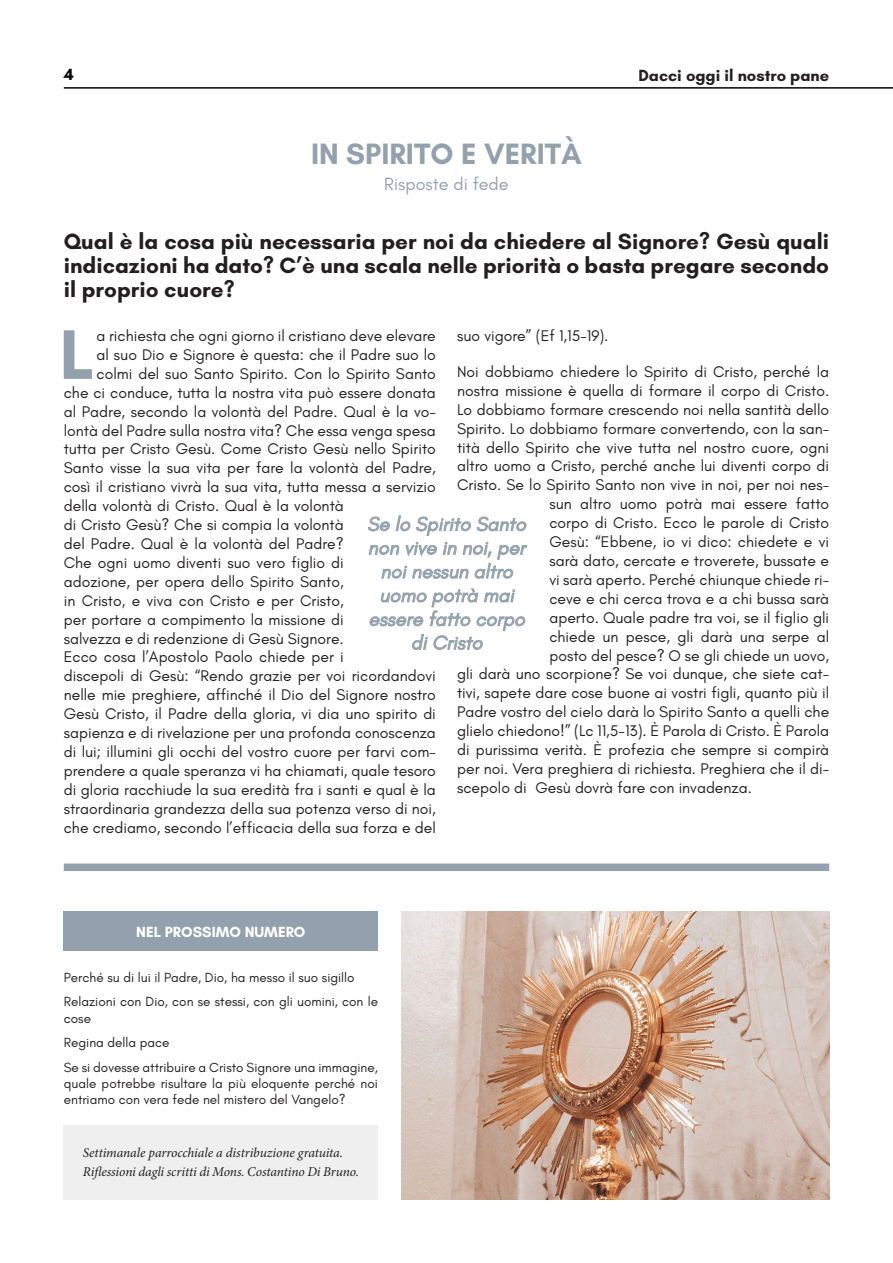
<style>
.page{position:relative;width:893px;height:1263px;background:#fff}
.page>*{position:absolute;margin:0;border:0;box-sizing:border-box;transform-origin:0 0}
.t1{font:700 71.4px "Glacial Indifference";color:#93a1ae}
.t2{font:700 30px "Glacial Indifference";color:#93a1ae}
.t3{font:700 22.5px/24px "Glacial Indifference";color:#221f20;text-align:justify}
.t4{font:italic 19.8px/23.7px "Glacial Indifference";color:#93a1ae;text-align:center}
.t5{font:18px "Glacial Indifference";color:#93a1ae}
.t6{font:700 16.5px "Glacial Indifference";color:#221f20}
.t7{font:700 16.5px "Glacial Indifference";color:#000}
.t8{font:15.75px "Glacial Indifference";color:#221f20}
.t9{font:700 15px "Glacial Indifference";color:#fff}
.t10{font:13.5px/24.8px "Glacial Indifference";color:#221f20}
.t11{font:italic 13.5px/19.2px "Minion Pro";letter-spacing:-.01em;color:#221f20}
</style>
<div class="page">
<hr style="left:64px;top:87px;width:829px;height:2px;background:#000">
<div style="left:64px;top:1125px;width:314px;height:74px;background:#efefef"></div>
<div style="left:64px;top:863px;width:765px;height:8px;background:#93a1ae"></div>
<div style="left:64px;top:911px;width:314px;height:39px;background:#93a1ae"></div>
<img style="left:401px;top:911px;width:428px;height:288px">
<svg style="left:368px;top:515px;width:159px;height:21px"></svg>
<svg style="left:368px;top:542px;width:160px;height:37px"></svg>
<svg style="left:369px;top:588px;width:157px;height:62px"></svg>
<p class="t7" style="left:64px;top:65px;width:11px">4</p>
<h2 class="t2" style="left:311px;top:135px;width:272px">IN SPIRITO E VERITÀ</h2>
<p class="t5" style="left:384px;top:173px;width:126px">Risposte di fede</p>
<p class="t6" style="left:638px;top:65px;width:192px">Dacci oggi il nostro pane</p>
<h3 class="t3" style="left:64px;top:229px;width:767px">Qual è la cosa più necessaria per noi da chiedere al Signore? Gesù quali indicazioni ha dato? C’è una scala nelle priorità o basta pregare secondo il proprio cuore?</h3>
<h1 class="t1" style="left:59px;top:310px;width:36px">L</h1>
<p class="t8" style="left:97px;top:327px;width:341px">a richiesta che ogni giorno il cristiano deve elevare</p>
<p class="t8" style="left:457px;top:327px;width:153px">suo vigore” (Ef 1,15-19).</p>
<p class="t8" style="left:457px;top:363px;width:374px">Noi dobbiamo chiedere lo Spirito di Cristo, perché la</p>
<p class="t8" style="left:457px;top:382px;width:374px">nostra missione è quella di formare il corpo di Cristo.</p>
<p class="t8" style="left:457px;top:401px;width:374px">Lo dobbiamo formare crescendo noi nella santità dello</p>
<p class="t8" style="left:457px;top:420px;width:374px">Spirito. Lo dobbiamo formare convertendo, con la san-</p>
<p class="t8" style="left:457px;top:438px;width:374px">tità dello Spirito che vive tutta nel nostro cuore, ogni</p>
<p class="t8" style="left:457px;top:457px;width:374px">altro uomo a Cristo, perché anche lui diventi corpo di</p>
<p class="t8" style="left:457px;top:476px;width:374px">Cristo. Se lo Spirito Santo non vive in noi, per noi nes-</p>
<p class="t8" style="left:549px;top:495px;width:281px">sun altro uomo potrà mai essere fatto</p>
<p class="t8" style="left:549px;top:514px;width:281px">corpo di Cristo. Ecco le parole di Cristo</p>
<p class="t8" style="left:549px;top:533px;width:281px">Gesù: “Ebbene, io vi dico: chiedete e vi</p>
<p class="t8" style="left:549px;top:552px;width:281px">sarà dato, cercate e troverete, bussate e</p>
<p class="t8" style="left:549px;top:571px;width:281px">vi sarà aperto. Perché chiunque chiede ri-</p>
<p class="t8" style="left:549px;top:590px;width:281px">ceve e chi cerca trova e a chi bussa sarà</p>
<p class="t8" style="left:549px;top:609px;width:281px">aperto. Quale padre tra voi, se il figlio gli</p>
<p class="t8" style="left:549px;top:627px;width:281px">chiede un pesce, gli darà una serpe al</p>
<p class="t8" style="left:549px;top:646px;width:281px">posto del pesce? O se gli chiede un uovo,</p>
<p class="t8" style="left:457px;top:665px;width:374px">gli darà uno scorpione? Se voi dunque, che siete cat-</p>
<p class="t8" style="left:457px;top:684px;width:374px">tivi, sapete dare cose buone ai vostri figli, quanto più il</p>
<p class="t8" style="left:457px;top:703px;width:374px">Padre vostro del cielo darà lo Spirito Santo a quelli che</p>
<p class="t8" style="left:457px;top:722px;width:374px">glielo chiedono!” (Lc 11,5-13). È Parola di Cristo. È Parola</p>
<p class="t8" style="left:457px;top:741px;width:374px">di purissima verità. È profezia che sempre si compirà</p>
<p class="t8" style="left:457px;top:760px;width:374px">per noi. Vera preghiera di richiesta. Preghiera che il di-</p>
<p class="t8" style="left:457px;top:779px;width:296px">scepolo di Gesù dovrà fare con invadenza.</p>
<p class="t8" style="left:97px;top:346px;width:341px">al suo Dio e Signore è questa: che il Padre suo lo</p>
<p class="t8" style="left:97px;top:365px;width:341px">colmi del suo Santo Spirito. Con lo Spirito Santo</p>
<p class="t8" style="left:64px;top:384px;width:374px">che ci conduce, tutta la nostra vita può essere donata</p>
<p class="t8" style="left:64px;top:403px;width:374px">al Padre, secondo la volontà del Padre. Qual è la vo-</p>
<p class="t8" style="left:64px;top:421px;width:374px">lontà del Padre sulla nostra vita? Che essa venga spesa</p>
<p class="t8" style="left:64px;top:440px;width:374px">tutta per Cristo Gesù. Come Cristo Gesù nello Spirito</p>
<p class="t8" style="left:64px;top:459px;width:374px">Santo visse la sua vita per fare la volontà del Padre,</p>
<p class="t8" style="left:64px;top:478px;width:374px">così il cristiano vivrà la sua vita, tutta messa a servizio</p>
<p class="t8" style="left:64px;top:497px;width:282px">della volontà di Cristo. Qual è la volontà</p>
<p class="t8" style="left:64px;top:516px;width:281px">di Cristo Gesù? Che si compia la volontà</p>
<p class="t8" style="left:64px;top:535px;width:282px">del Padre. Qual è la volontà del Padre?</p>
<p class="t8" style="left:64px;top:554px;width:282px">Che ogni uomo diventi suo vero figlio di</p>
<p class="t8" style="left:64px;top:573px;width:282px">adozione, per opera dello Spirito Santo,</p>
<p class="t8" style="left:64px;top:592px;width:282px">in Cristo, e viva con Cristo e per Cristo,</p>
<p class="t8" style="left:64px;top:610px;width:281px">per portare a compimento la missione di</p>
<p class="t8" style="left:64px;top:629px;width:281px">salvezza e di redenzione di Gesù Signore.</p>
<p class="t8" style="left:64px;top:648px;width:281px">Ecco cosa l’Apostolo Paolo chiede per i</p>
<p class="t8" style="left:64px;top:667px;width:374px">discepoli di Gesù: “Rendo grazie per voi ricordandovi</p>
<p class="t8" style="left:64px;top:686px;width:374px">nelle mie preghiere, affinché il Dio del Signore nostro</p>
<p class="t8" style="left:64px;top:705px;width:374px">Gesù Cristo, il Padre della gloria, vi dia uno spirito di</p>
<p class="t8" style="left:64px;top:724px;width:374px">sapienza e di rivelazione per una profonda conoscenza</p>
<p class="t8" style="left:64px;top:743px;width:374px">di lui; illumini gli occhi del vostro cuore per farvi com-</p>
<p class="t8" style="left:64px;top:762px;width:374px">prendere a quale speranza vi ha chiamati, quale tesoro</p>
<p class="t8" style="left:64px;top:781px;width:374px">di gloria racchiude la sua eredità fra i santi e qual è la</p>
<p class="t8" style="left:64px;top:799px;width:374px">straordinaria grandezza della sua potenza verso di noi,</p>
<p class="t8" style="left:64px;top:818px;width:374px">che crediamo, secondo l’efficacia della sua forza e del</p>
<p class="t4" style="left:367px;top:512px;width:160px">Se lo Spirito Santo non vive in noi, per noi nessun altro uomo potrà mai essere fatto corpo di Cristo</p>
<p class="t9" style="left:136px;top:922px;width:171px">NEL PROSSIMO NUMERO</p>
<p class="t10" style="left:64px;top:965px;width:316px">Perché su di lui il Padre, Dio, ha messo il suo sigillo<br>Relazioni con Dio, con se stessi, con gli uomini, con le</p>
<p class="t10" style="left:64px;top:1006px;width:316px">cose<br>Regina della pace<br>Se si dovesse attribuire a Cristo Signore una immagine,</p>
<p class="t10" style="left:64px;top:1076px;width:316px;line-height:16.2px">quale potrebbe risultare la più eloquente perché noi entriamo con vera fede nel mistero del Vangelo?</p>
<p class="t11" style="left:83px;top:1143px;width:277px">Settimanale parrocchiale a distribuzione gratuita.<br>Riflessioni dagli scritti di Mons. Costantino Di Bruno.</p>
</div>
